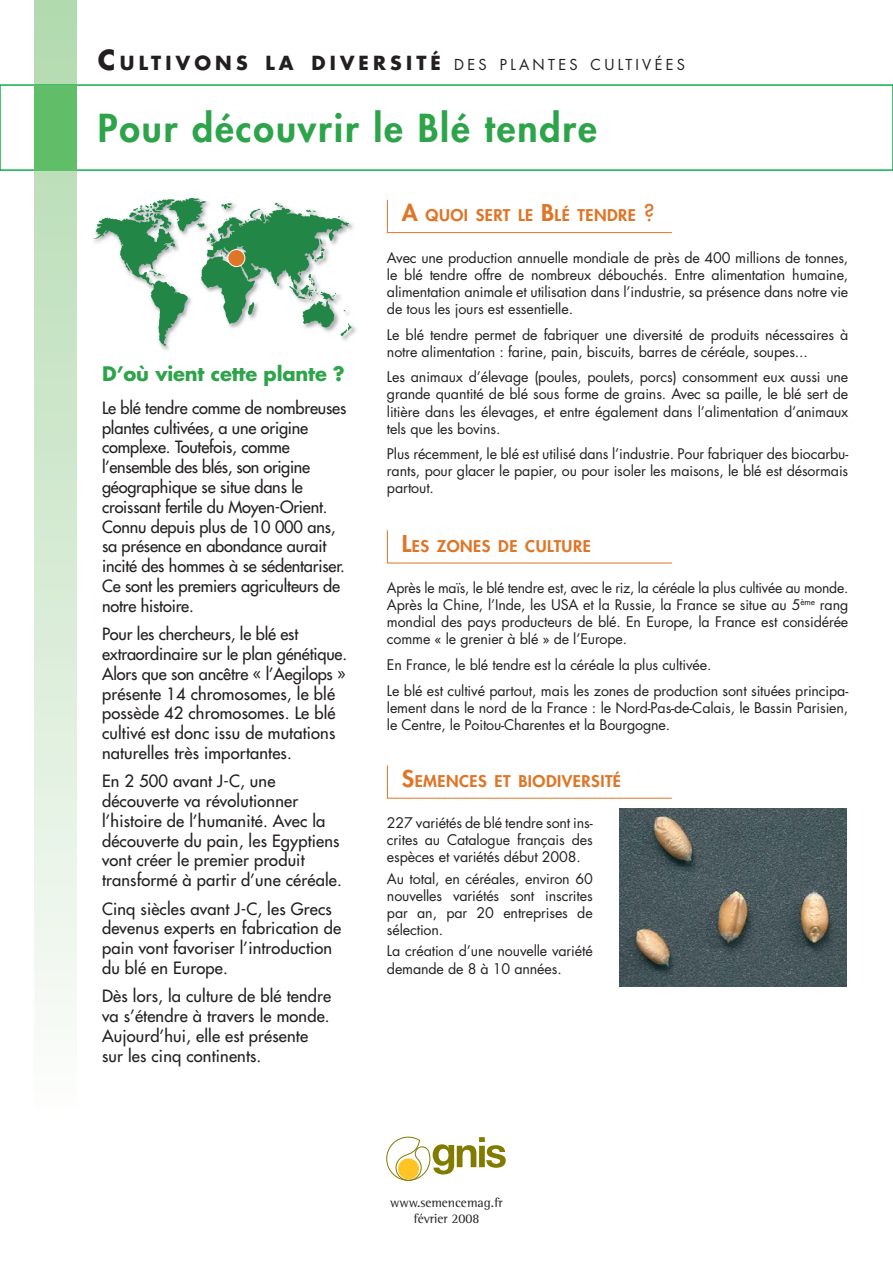
<style>
.page{position:relative;width:893px;height:1263px;background:#fff}
.page>*{position:absolute;margin:0;border:0;box-sizing:border-box;transform-origin:0 0}
.t1{font:800 37.5px "Futura";letter-spacing:.05em;color:#2da44a}
.t2{font:700 19.5px "Futura";letter-spacing:-.01em;color:#2da44a}
.t3{font:700 18.9px "Futura";letter-spacing:.22em;color:#231f20}
.t4{font:16.5px/19.8px "Futura";letter-spacing:.01em;color:#231f20}
.t5{font:16.5px/19.8px "Futura";letter-spacing:-.01em;color:#231f20}
.t6{font:800 15.75px "Futura";letter-spacing:.03em;color:#df7527;scale:1.05 1}
.t7{font:14.25px/17.1px "Futura";letter-spacing:-.01em;color:#231f20;text-align:justify}
.t8{font:13.5px/16.2px "Rotis Semi Serif";color:#231f20;text-align:center}
.s1{font-size:27px}
.s2{font-weight:400;font-size:14.7px}
.s3{font-size:22.5px}
.s4{font-weight:400;font-size:22.5px}
</style>
<div class="page">
<div style="left:34px;top:0;width:43px;height:1123px;background:linear-gradient(to bottom,#b1d9ad,#fcfdfc)"></div>
<div style="left:0;top:84px;width:893px;height:87px;border:2px solid #0cb14b"></div>
<div style="left:34px;top:85px;width:43px;height:85px;background:#60bd68"></div>
<svg style="left:94px;top:198px;width:257px;height:148px"></svg>
<svg style="left:386px;top:199px;width:286px;height:34px"></svg>
<svg style="left:386px;top:530px;width:286px;height:34px"></svg>
<svg style="left:386px;top:765px;width:286px;height:34px"></svg>
<img style="left:619px;top:809px;width:227px;height:177px">
<div style="left:228px;top:250px;width:17px;height:17px;background:#df7527;border-radius:50%"></div>
<div style="left:227px;top:249px;width:18px;height:18px;border:1px solid #fff;border-radius:50%"></div>
<svg style="left:386px;top:1137px;width:120px;height:44px"></svg>
<div style="left:398px;top:1158px;width:21px;height:21px;background:#ffc424;border-radius:50%"></div>
<h3 class="t3" style="left:98px;top:54px;width:589px"><span class="s1">C</span>ULTIVONS LA DIVERSITÉ <span class="s2">DES PLANTES CULTIVÉES</span></h3>
<h1 class="t1" style="left:98px;top:110px;width:501px">Pour découvrir le Blé tendre</h1>
<h2 class="t2" style="left:102px;top:365px;width:244px">D’où vient cette plante ?</h2>
<p class="t5" style="left:102px;top:399px;width:246px">Le blé tendre comme de nombreuses plantes cultivées, a une origine complexe. Toutefois, comme l’ensemble des blés, son origine géographique se situe dans le croissant fertile du Moyen-Orient.<br>Connu depuis plus de 10 000 ans, sa présence en abondance aurait incité des hommes à se sédentariser.<br>Ce sont les premiers agriculteurs de notre histoire.</p>
<p class="t4" style="left:102px;top:625px;width:247px">Pour les chercheurs, le blé est extraordinaire sur le plan génétique.<br>Alors que son ancêtre « l’Aegilops » présente 14 chromosomes, le blé possède 42 chromosomes. Le blé cultivé est donc issu de mutations naturelles très importantes.</p>
<p class="t4" style="left:102px;top:772px;width:241px">En 2 500 avant J-C, une découverte va révolutionner l’histoire de l’humanité. Avec la découverte du pain, les Egyptiens vont créer le premier produit transformé à partir d’une céréale.</p>
<p class="t4" style="left:102px;top:900px;width:241px">Cinq siècles avant J-C, les Grecs devenus experts en fabrication de pain vont favoriser l’introduction du blé en Europe.</p>
<p class="t4" style="left:102px;top:987px;width:231px">Dès lors, la culture de blé tendre va s’étendre à travers le monde.<br>Aujourd’hui, elle est présente sur les cinq continents.</p>
<p class="t6" style="left:402px;top:208px;width:242px"><span class="s3">A</span> QUOI SERT LE <span class="s3">B</span>LÉ TENDRE <span class="s4">?</span></p>
<p class="t7" style="left:387px;top:250px;width:463px">Avec une production annuelle mondiale de près de 400 millions de tonnes, le blé tendre offre de nombreux débouchés. Entre alimentation humaine, alimentation animale et utilisation dans l’industrie, sa présence dans notre vie de tous les jours est essentielle.</p>
<p class="t7" style="left:387px;top:327px;width:463px">Le blé tendre permet de fabriquer une diversité de produits nécessaires à notre alimentation : farine, pain, biscuits, barres de céréale, soupes...</p>
<p class="t7" style="left:387px;top:370px;width:463px">Les animaux d’élevage (poules, poulets, porcs) consomment eux aussi une grande quantité de blé sous forme de grains. Avec sa paille, le blé sert de litière dans les élevages, et entre également dans l’alimentation d’animaux tels que les bovins.</p>
<p class="t7" style="left:387px;top:447px;width:463px">Plus récemment, le blé est utilisé dans l’industrie. Pour fabriquer des biocarbu&shy;rants, pour glacer le papier, ou pour isoler les maisons, le blé est désormais partout.</p>
<p class="t6" style="left:402px;top:538px;width:181px"><span class="s3">L</span>ES ZONES DE CULTURE</p>
<p class="t7" style="left:387px;top:580px;width:463px">Après le maïs, le blé tendre est, avec le riz, la céréale la plus cultivée au monde.<br>Après la Chine, l’Inde, les USA et la Russie, la France se situe au 5<sup>ème</sup> rang mondial des pays producteurs de blé. En Europe, la France est considérée comme « le grenier à blé » de l’Europe.</p>
<p class="t7" style="left:387px;top:653px;width:463px;line-height:25.7px">En France, le blé tendre est la céréale la plus cultivée.<br>Le blé est cultivé partout, mais les zones de production sont situées principa-</p>
<p class="t7" style="left:387px;top:700px;width:463px">lement dans le nord de la France : le Nord-Pas-de-Calais, le Bassin Parisien, le Centre, le Poitou-Charentes et la Bourgogne.</p>
<p class="t6" style="left:402px;top:773px;width:210px"><span class="s3">S</span>EMENCES ET BIODIVERSITÉ</p>
<p class="t7" style="left:387px;top:816px;width:207px">227 variétés de blé tendre sont ins&shy;crites au Catalogue français des espèces et variétés début 2008.</p>
<p class="t7" style="left:387px;top:871px;width:207px">Au total, en céréales, environ 60 nouvelles variétés sont inscrites par an, par 20 entreprises de sélection.</p>
<p class="t7" style="left:387px;top:944px;width:207px">La création d’une nouvelle variété demande de 8 à 10 années.</p>
<p class="t8" style="left:390px;top:1195px;width:114px">www.semencemag.fr février 2008</p>
</div>
